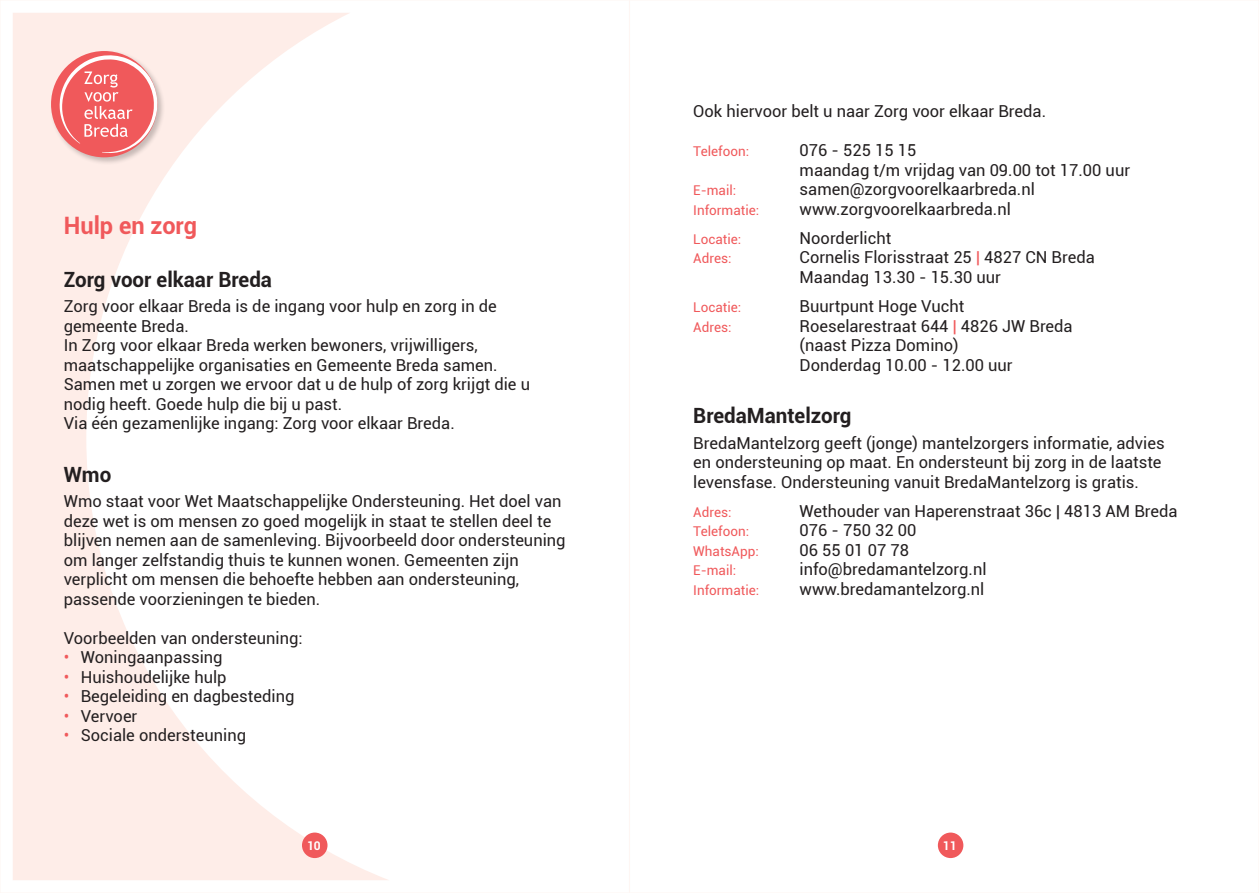
<style>
.page{position:relative;width:1259px;height:893px;background:#fff}
.page>*{position:absolute;margin:0;border:0;box-sizing:border-box;transform-origin:0 0}
.t1{font:700 24px "Roboto";color:#f0595b}
.t2{font:700 21px "Roboto";color:#231f20}
.t3{font:16.5px/19.5px "Roboto";color:#231f20}
.t4{font:13.5px "Roboto";color:#f0595b}
.t5{font:700 12px "Roboto";color:#fff}
.s1{color:#f0595b}
</style>
<div class="page">
<svg style="left:13px;top:13px;width:375px;height:867px"></svg>
<div style="left:938px;top:832px;width:25px;height:26px;background:#f0595b;border-radius:50%"></div>
<div style="left:302px;top:832px;width:25px;height:26px;background:#f0595b;border-radius:50%"></div>
<div style="left:49px;top:49px;width:116px;height:116px;background:#231f20;opacity:.25"></div>
<div style="left:51px;top:51px;width:106px;height:106px;background:#f0595b;border-radius:50%"></div>
<svg style="left:60px;top:55px;width:97px;height:98px"></svg>
<h1 class="t1" style="left:64px;top:209px;width:135px">Hulp en zorg</h1>
<p class="t2" style="left:64px;top:264px;width:210px">Zorg voor elkaar Breda</p>
<p class="t3" style="left:64px;top:296px;width:468px">Zorg voor elkaar Breda is de ingang voor hulp en zorg in de gemeente Breda.<br>In Zorg voor elkaar Breda werken bewoners, vrijwilligers, maatschappelijke organisaties en Gemeente Breda samen.<br>Samen met u zorgen we ervoor dat u de hulp of zorg krijgt die u nodig heeft. Goede hulp die bij u past.<br>Via één gezamenlijke ingang: Zorg voor elkaar Breda.</p>
<p class="t2" style="left:64px;top:459px;width:49px">Wmo</p>
<p class="t3" style="left:64px;top:491px;width:503px">Wmo staat voor Wet Maatschappelijke Ondersteuning. Het doel van deze wet is om mensen zo goed mogelijk in staat te stellen deel te blijven nemen aan de samenleving. Bijvoorbeeld door ondersteuning om langer zelfstandig thuis te kunnen wonen. Gemeenten zijn verplicht om mensen die behoefte hebben aan ondersteuning, passende voorzieningen te bieden.</p>
<p class="t3" style="left:64px;top:627px;width:240px">Voorbeelden van ondersteuning:</p>
<p class="t3" style="left:64px;top:647px;width:160px"><span class="s1">•</span> Woningaanpassing</p>
<p class="t3" style="left:64px;top:666px;width:164px"><span class="s1">•</span> Huishoudelijke hulp</p>
<p class="t3" style="left:64px;top:686px;width:232px"><span class="s1">•</span> Begeleiding en dagbesteding</p>
<p class="t3" style="left:64px;top:705px;width:75px"><span class="s1">•</span> Vervoer</p>
<p class="t3" style="left:64px;top:725px;width:184px"><span class="s1">•</span> Sociale ondersteuning</p>
<p class="t3" style="left:693px;top:101px;width:354px">Ook hiervoor belt u naar Zorg voor elkaar Breda.</p>
<p class="t4" style="left:693px;top:142px;width:57px">Telefoon:</p>
<p class="t3" style="left:799px;top:140px;width:332px">076 - 525 15 15<br>maandag t/m vrijdag van 09.00 tot 17.00 uur</p>
<p class="t4" style="left:693px;top:181px;width:44px">E-mail:</p>
<p class="t3" style="left:799px;top:179px;width:237px">samen@zorgvoorelkaarbreda.nl</p>
<p class="t4" style="left:693px;top:200px;width:67px">Informatie:</p>
<p class="t3" style="left:799px;top:198px;width:213px">www.zorgvoorelkaarbreda.nl</p>
<p class="t4" style="left:693px;top:229px;width:49px">Locatie:</p>
<p class="t3" style="left:799px;top:228px;width:93px">Noorderlicht</p>
<p class="t4" style="left:693px;top:249px;width:40px">Adres:</p>
<p class="t3" style="left:799px;top:247px;width:297px">Cornelis Florisstraat 25 <span class="s1">|</span> 4827 CN Breda<br>Maandag 13.30 - 15.30 uur</p>
<p class="t4" style="left:693px;top:298px;width:49px">Locatie:</p>
<p class="t3" style="left:799px;top:296px;width:166px">Buurtpunt Hoge Vucht</p>
<p class="t4" style="left:693px;top:317px;width:40px">Adres:</p>
<p class="t3" style="left:799px;top:315px;width:274px">Roeselarestraat 644 <span class="s1">|</span> 4826 JW Breda (naast Pizza Domino)<br>Donderdag 10.00 - 12.00 uur</p>
<p class="t2" style="left:693px;top:401px;width:160px">BredaMantelzorg</p>
<p class="t3" style="left:693px;top:432px;width:473px">BredaMantelzorg geeft (jonge) mantelzorgers informatie, advies en ondersteuning op maat. En ondersteunt bij zorg in de laatste levensfase. Ondersteuning vanuit BredaMantelzorg is gratis.</p>
<p class="t4" style="left:693px;top:502px;width:40px">Adres:</p>
<p class="t3" style="left:799px;top:501px;width:379px">Wethouder van Haperenstraat 36c | 4813 AM Breda</p>
<p class="t4" style="left:693px;top:522px;width:57px">Telefoon:</p>
<p class="t3" style="left:799px;top:520px;width:118px">076 - 750 32 00</p>
<p class="t4" style="left:693px;top:541px;width:67px">WhatsApp:</p>
<p class="t3" style="left:799px;top:540px;width:111px">06 55 01 07 78</p>
<p class="t4" style="left:693px;top:561px;width:44px">E-mail:</p>
<p class="t3" style="left:799px;top:559px;width:188px">info@bredamantelzorg.nl</p>
<p class="t4" style="left:693px;top:580px;width:67px">Informatie:</p>
<p class="t3" style="left:799px;top:579px;width:186px">www.bredamantelzorg.nl</p>
<p class="t5" style="left:307px;top:837px;width:15px">10</p>
<p class="t5" style="left:943px;top:837px;width:15px">11</p>
</div>
